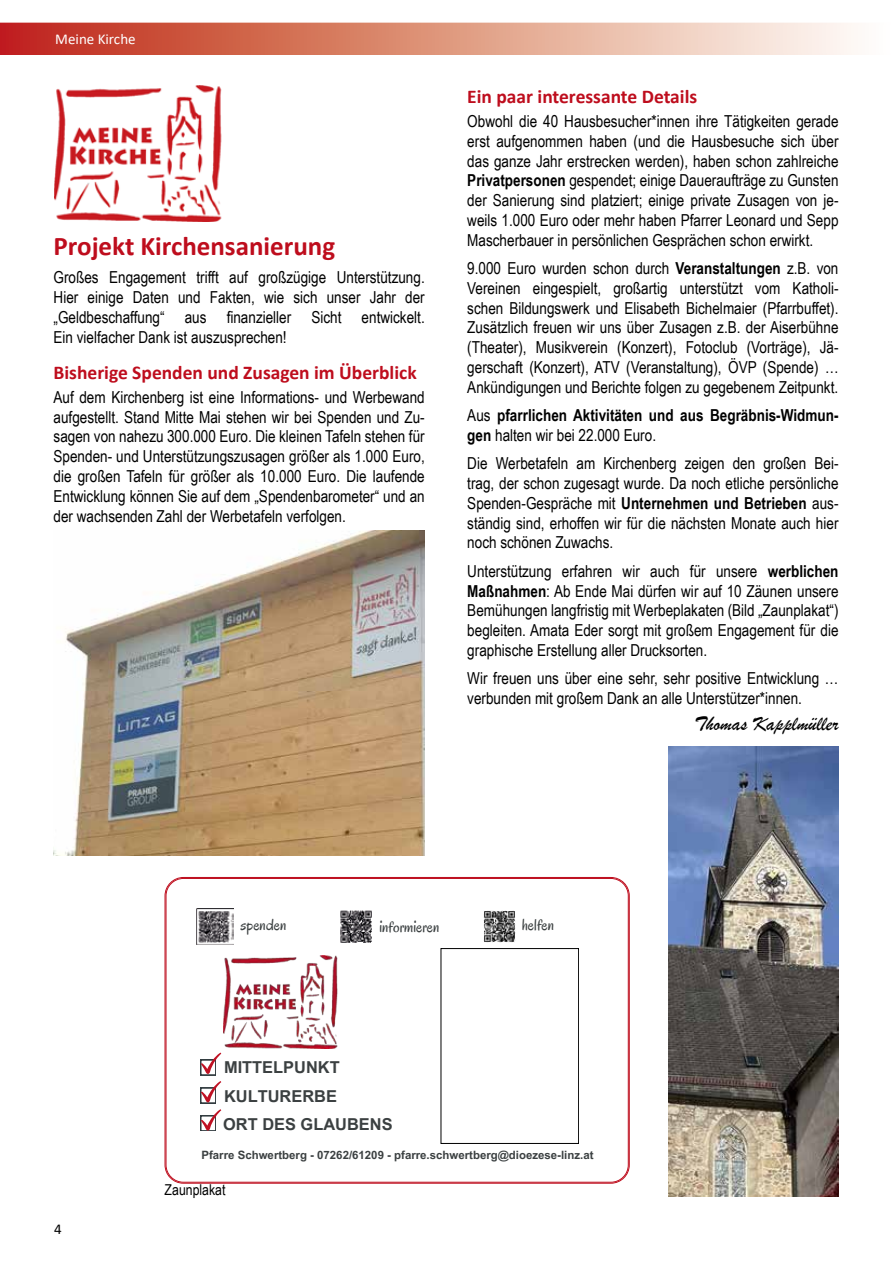
<style>
.page{position:relative;width:893px;height:1263px;background:#fff}
.page>*{position:absolute;margin:0;border:0;box-sizing:border-box;transform-origin:0 0}
.t1{font:700 27px "Calibri";color:#be0d1d}
.t2{font:21px "Brush Script";color:#000}
.t3{font:700 19.5px "Calibri";color:#be0d1d}
.t4{font:16.5px/19.8px "Arial Narrow";color:#000;text-align:justify}
.t5{font:700 16.5px/19.8px "Arial Narrow";color:#000}
.t6{font:700 16.35px/28.2px "Arial MT Pro";color:#3b4041}
.t7{font:16.35px "Oregano";color:#3b4041}
.t8{font:15px "Calibri";color:#fff}
.t9{font:15px "Arial Narrow";color:#000}
.t10{font:15px "Calibri";color:#000}
.t11{font:700 11.4px "Arial MT Pro";color:#3b4041}
.s1{font-weight:700}
.s2{font-weight:400}
</style>
<div class="page">
<svg style="left:0;top:23px;width:855px;height:32px;background:#dd907d"></svg>
<img style="left:55px;top:85px;width:167px;height:136px">
<img style="left:54px;top:530px;width:371px;height:326px">
<div style="left:441px;top:948px;width:138px;height:195px;border:1px solid #000"></div>
<img style="left:223px;top:955px;width:115px;height:93px">
<div style="left:201px;top:1060px;width:15px;height:15px;border:2px solid #323c40"></div>
<svg style="left:201px;top:1052px;width:20px;height:22px"></svg>
<div style="left:201px;top:1088px;width:15px;height:15px;border:2px solid #323c40"></div>
<svg style="left:201px;top:1081px;width:20px;height:21px"></svg>
<div style="left:201px;top:1116px;width:15px;height:15px;border:2px solid #323c40"></div>
<svg style="left:201px;top:1109px;width:20px;height:21px"></svg>
<img style="left:196px;top:908px;width:38px;height:36px">
<img style="left:340px;top:910px;width:32px;height:33px">
<img style="left:484px;top:911px;width:31px;height:31px">
<img style="left:668px;top:746px;width:170px;height:451px">
<div style="left:166px;top:878px;width:462px;height:304px;border:1px solid #be0d1d;border-radius:17px"></div>
<p class="t8" style="left:55px;top:28px;width:82px">Meine Kirche</p>
<h1 class="t1" style="left:54px;top:227px;width:283px">Projekt Kirchensanierung</h1>
<p class="t4" style="left:54px;top:267px;width:373px">Großes Engagement trifft auf großzügige Unterstützung.<br>Hier einige Daten und Fakten, wie sich unser Jahr der „Geldbeschaffung“ aus finanzieller Sicht entwickelt.<br>Ein vielfacher Dank ist auszusprechen!</p>
<p class="t3" style="left:54px;top:358px;width:365px">Bisherige Spenden und Zusagen im Überblick</p>
<p class="t4" style="left:54px;top:386px;width:373px">Auf dem Kirchenberg ist eine Informations- und Werbewand aufgestellt. Stand Mitte Mai stehen wir bei Spenden und Zu&shy;sagen von nahezu 300.000 Euro. Die kleinen Tafeln stehen für Spenden- und Unterstützungszusagen größer als 1.000 Euro, die großen Tafeln für größer als 10.000 Euro. Die laufende Entwicklung können Sie auf dem „Spendenbarometer“ und an der wachsenden Zahl der Werbetafeln verfolgen.</p>
<p class="t3" style="left:467px;top:83px;width:231px">Ein paar interessante Details</p>
<p class="t4" style="left:467px;top:111px;width:373px">Obwohl die 40 Hausbesucher*innen ihre Tätigkeiten gerade erst aufgenommen haben (und die Hausbesuche sich über das ganze Jahr erstrecken werden), haben schon zahlreiche <span class="s1">Privatpersonen</span> gespendet; einige Daueraufträge zu Gunsten der Sanierung sind platziert; einige private Zusagen von je&shy;weils 1.000 Euro oder mehr haben Pfarrer Leonard und Sepp Mascherbauer in persönlichen Gesprächen schon erwirkt.</p>
<p class="t4" style="left:467px;top:258px;width:373px">9.000 Euro wurden schon durch <span class="s1">Veranstaltungen</span> z.B. von Vereinen eingespielt, großartig unterstützt vom Katholi&shy;schen Bildungswerk und Elisabeth Bichelmaier (Pfarrbuffet).<br>Zusätzlich freuen wir uns über Zusagen z.B. der Aiserbühne (Theater), Musikverein (Konzert), Fotoclub (Vorträge), Jä&shy;gerschaft (Konzert), ATV (Veranstaltung), ÖVP (Spende) … Ankündigungen und Berichte folgen zu gegebenem Zeitpunkt.</p>
<p class="t5" style="left:467px;top:405px;width:373px"><span class="s2">Aus</span> pfarrlichen Aktivitäten und aus Begräbnis-Widmun&shy;gen <span class="s2">halten wir bei 22.000 Euro.</span></p>
<p class="t4" style="left:467px;top:453px;width:373px">Die Werbetafeln am Kirchenberg zeigen den großen Bei&shy;trag, der schon zugesagt wurde. Da noch etliche persönliche Spenden-Gespräche mit <span class="s1">Unternehmen und Betrieben</span> aus&shy;ständig sind, erhoffen wir für die nächsten Monate auch hier noch schönen Zuwachs.</p>
<p class="t4" style="left:467px;top:560px;width:373px">Unterstützung erfahren wir auch für unsere <span class="s1">werblichen Maßnahmen</span>: Ab Ende Mai dürfen wir auf 10 Zäunen unsere Bemühungen langfristig mit Werbeplakaten (Bild „Zaunplakat“) begleiten. Amata Eder sorgt mit großem Engagement für die graphische Erstellung aller Drucksorten.</p>
<p class="t4" style="left:467px;top:668px;width:373px">Wir freuen uns über eine sehr, sehr positive Entwicklung … verbunden mit großem Dank an alle Unterstützer*innen.</p>
<p class="t2" style="left:695px;top:711px;width:146px">Thomas Kapplmüller</p>
<p class="t7" style="left:240px;top:914px;width:47px">spenden</p>
<p class="t7" style="left:380px;top:916px;width:62px">informieren</p>
<p class="t7" style="left:522px;top:914px;width:34px">helfen</p>
<p class="t6" style="left:223px;top:1054px;width:171px">MITTELPUNKT<br>KULTURERBE<br>ORT DES GLAUBENS</p>
<p class="t10" style="left:54px;top:1218px;width:9px">4</p>
<p class="t11" style="left:201px;top:1148px;width:394px">Pfarre Schwertberg - 07262/61209 - pfarre.schwertberg@dioezese-linz.at</p>
<p class="t9" style="left:165px;top:1178px;width:62px">Zaunplakat</p>
</div>
